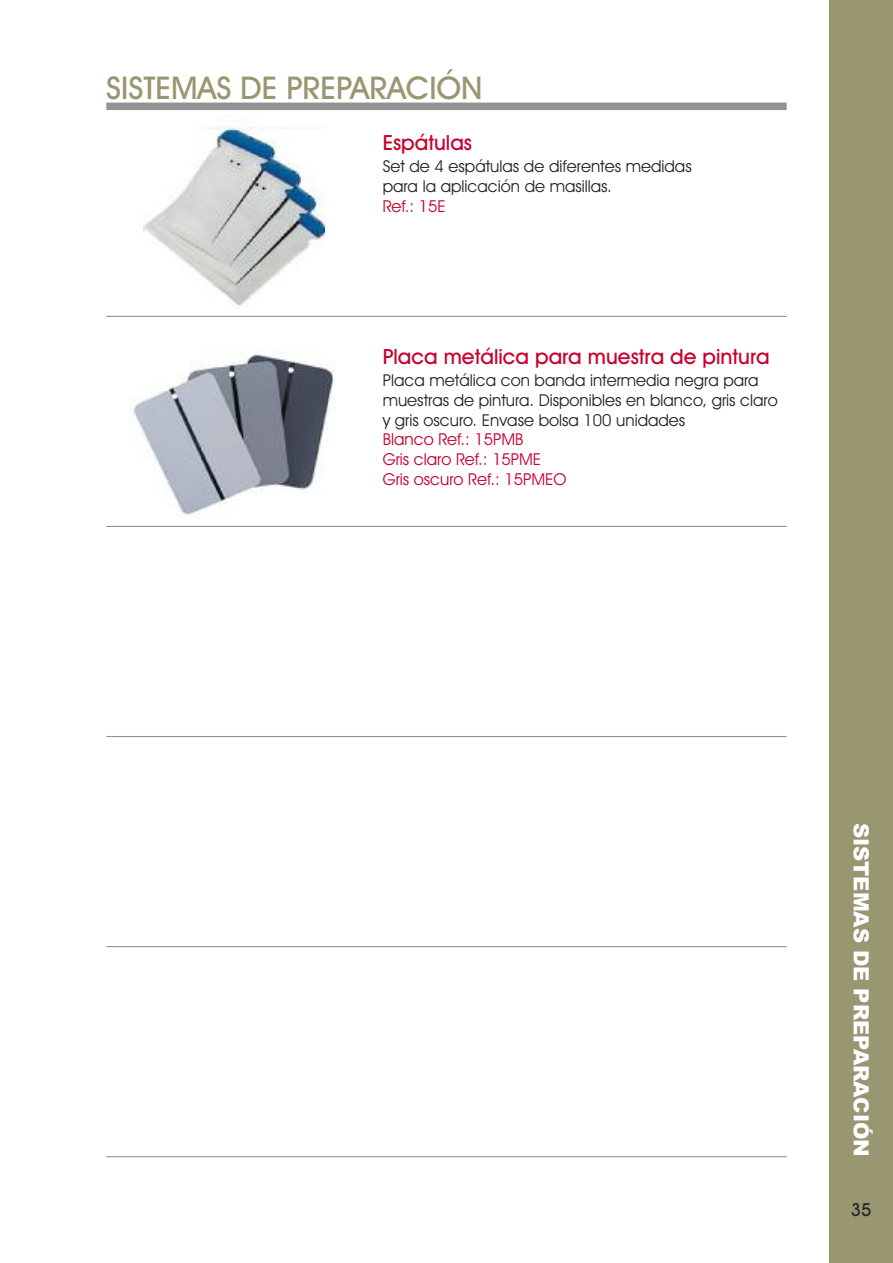
<style>
.page{position:relative;width:893px;height:1263px;background:#fff}
.page>*{position:absolute;margin:0;border:0;box-sizing:border-box;transform-origin:0 0}
.t1{font:500 31.5px "Avant Garde IT Cby BT";color:#999771}
.t2{font:500 21px "Avant Garde IT Cby BT";color:#c8002e}
.t3{font:900 21px "Arial";color:#fff}
.t4{font:500 18px "Avant Garde IT Cby BT";color:#272627}
.t5{font:16.5px/19.8px "Avant Garde IT Cby BT";color:#272627}
.t6{font:16.5px/19.8px "Avant Garde IT Cby BT";color:#c8002e}
</style>
<div class="page">
<div style="left:829px;top:0;width:64px;height:1263px;background:#999771"></div>
<div style="left:106px;top:103px;width:681px;height:7px;background:#939393"></div>
<hr style="left:106px;top:1156px;width:681px;height:1px;background:#939393">
<hr style="left:106px;top:946px;width:681px;height:1px;background:#939393">
<hr style="left:106px;top:736px;width:681px;height:1px;background:#939393">
<hr style="left:106px;top:526px;width:681px;height:1px;background:#939393">
<hr style="left:106px;top:316px;width:681px;height:1px;background:#939393">
<img style="left:131px;top:349px;width:204px;height:166px">
<img style="left:144px;top:115px;width:180px;height:191px">
<h1 class="t1" style="left:106px;top:69px;width:378px">SISTEMAS DE PREPARACIÓN</h1>
<p class="t2" style="left:383px;top:131px;width:91px">Espátulas</p>
<p class="t5" style="left:383px;top:157px;width:311px">Set de 4 espátulas de diferentes medidas para la aplicación de masillas.</p>
<p class="t6" style="left:383px;top:196px;width:65px">Ref.: 15E</p>
<p class="t2" style="left:383px;top:345px;width:389px">Placa metálica para muestra de pintura</p>
<p class="t5" style="left:383px;top:370px;width:397px">Placa metálica con banda intermedia negra para muestras de pintura. Disponibles en blanco, gris claro y gris oscuro. Envase bolsa 100 unidades</p>
<p class="t6" style="left:383px;top:430px;width:185px">Blanco Ref.: 15PMB<br>Gris claro Ref.: 15PME<br>Gris oscuro Ref.: 15PMEO</p>
<p class="t3" style="left:873px;top:823px;width:335px;rotate:90deg">SISTEMAS DE PREPARACIÓN</p>
<p class="t4" style="left:851px;top:1199px;width:22px">35</p>
</div>
